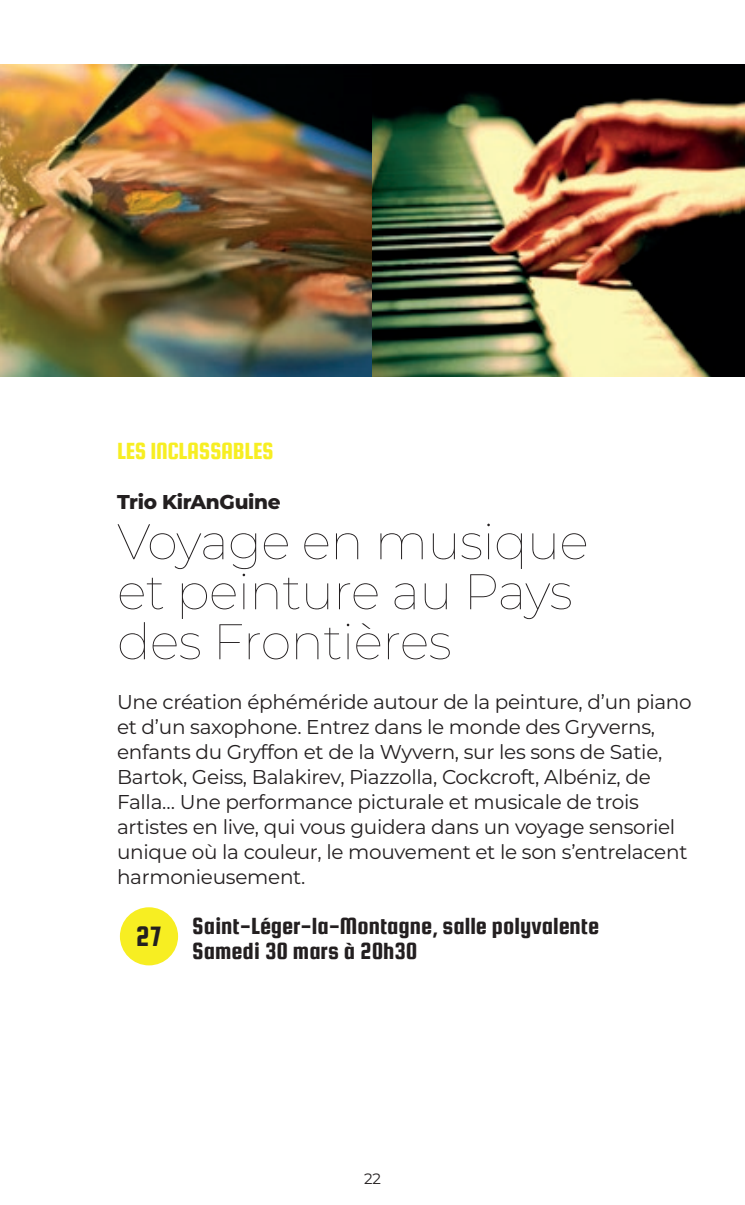
<style>
.page{position:relative;width:745px;height:1205px;background:#fff}
.page>*{position:absolute;margin:0;border:0;box-sizing:border-box;transform-origin:0 0}
.t1{font:100 50px/50px "Montserrat";letter-spacing:-.015em;color:#231f20}
.t2{font:30px "Squada One";color:#231f20}
.t3{font:25px/25px "Squada One";color:#231f20}
.t4{font:25px "Squada One";letter-spacing:-.015em;color:#f7ee22}
.t5{font:20px/25px "Montserrat";letter-spacing:-.015em;color:#231f20}
.t6{font:800 20px "Montserrat";letter-spacing:-.015em;color:#231f20}
.t7{font:15px "Montserrat";color:#231f20}
</style>
<div class="page">
<img style="left:0;top:65px;width:744px;height:311px">
<div style="left:120px;top:907px;width:58px;height:58px;background:#f7ee22;border-radius:50%"></div>
<p class="t4" style="left:117px;top:438px;width:158px">LES INCLASSABLES</p>
<p class="t6" style="left:117px;top:487px;width:165px">Trio KirAnGuine</p>
<h1 class="t1" style="left:117px;top:515px;width:473px">Voyage en musique et peinture au Pays des Frontières</h1>
<p class="t5" style="left:117px;top:689px;width:576px">Une création éphéméride autour de la peinture, d’un piano et d’un saxophone. Entrez dans le monde des Gryverns, enfants du Gryffon et de la Wyvern, sur les sons de Satie, Bartok, Geiss, Balakirev, Piazzolla, Cockcroft, Albéniz, de Falla… Une performance picturale et musicale de trois artistes en live, qui vous guidera dans un voyage sensoriel unique où la couleur, le mouvement et le son s’entrelacent harmonieusement.</p>
<p class="t3" style="left:192px;top:913px;width:408px">Saint-Léger-la-Montagne, salle polyvalente<br>Samedi 30 mars à 20h30</p>
<h2 class="t2" style="left:136px;top:920px;width:28px">27</h2>
<p class="t7" style="left:364px;top:1168px;width:18px">22</p>
</div>
